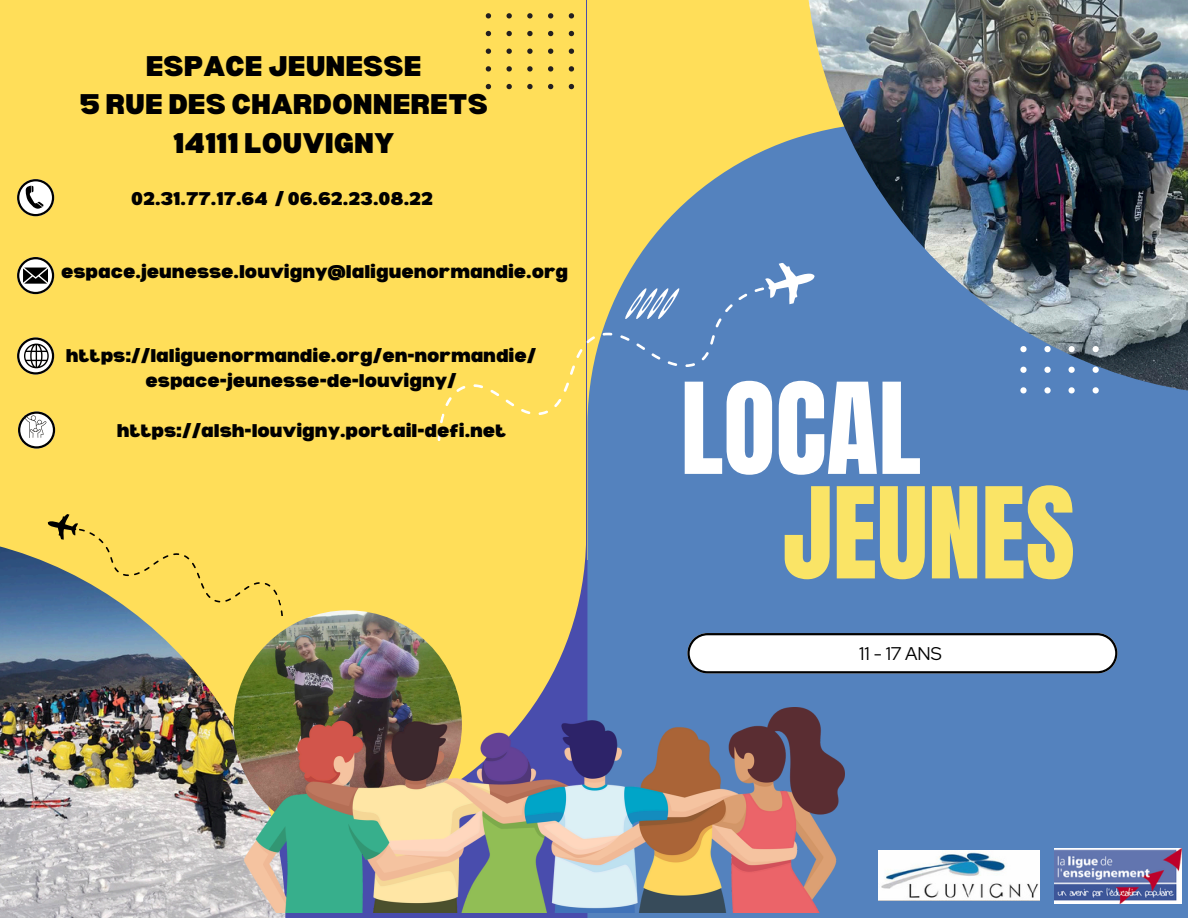
<style>
.page{position:relative;width:1188px;height:918px;background:#fff}
.page>*{position:absolute;margin:0;border:0;box-sizing:border-box;transform-origin:0 0}
.t1{font:107.4px "Anton";color:#fae466}
.t2{font:107.4px "Anton";color:#fff}
.t3{font:900 27.9px/38.4px "Bernoru";color:#000;text-align:center}
.t4{font:18.3px "Red Hat Display";color:#000}
.t5{font:900 18px/24.8px "Bernoru";color:#000;text-align:center}
</style>
<div class="page">
<div style="left:587px;top:0;width:601px;height:560px;background:#ffde59"></div>
<div style="left:587px;top:135px;width:601px;height:783px;background:#5482be"></div>
<div style="left:0;top:0;width:586px;height:707px;background:#ffde59"></div>
<img style="left:0;top:533px;width:285px;height:385px">
<img style="left:805px;top:0;width:383px;height:396px">
<svg style="left:776px;top:259px;width:40px;height:50px;background:#83a4cf"></svg>
<svg style="left:435px;top:209px;width:341px;height:309px;background:#abb18b"></svg>
<svg style="left:687px;top:633px;width:430px;height:40px"></svg>
<svg style="left:17px;top:179px;width:37px;height:37px"></svg>
<svg style="left:17px;top:257px;width:37px;height:37px"></svg>
<svg style="left:17px;top:337px;width:37px;height:38px"></svg>
<svg style="left:47px;top:475px;width:238px;height:194px;background:#dcc865"></svg>
<img style="left:234px;top:610px;width:228px;height:229px;border-radius:50%">
<svg style="left:486px;top:13px;width:5px;height:6px"></svg>
<svg style="left:507px;top:13px;width:5px;height:6px"></svg>
<svg style="left:527px;top:13px;width:6px;height:6px"></svg>
<svg style="left:548px;top:13px;width:5px;height:6px"></svg>
<svg style="left:569px;top:13px;width:5px;height:6px"></svg>
<svg style="left:486px;top:31px;width:5px;height:5px"></svg>
<svg style="left:507px;top:31px;width:5px;height:5px"></svg>
<svg style="left:527px;top:31px;width:6px;height:5px"></svg>
<svg style="left:548px;top:31px;width:5px;height:5px"></svg>
<svg style="left:569px;top:31px;width:5px;height:5px"></svg>
<svg style="left:486px;top:49px;width:5px;height:5px"></svg>
<svg style="left:507px;top:49px;width:5px;height:5px"></svg>
<svg style="left:527px;top:49px;width:6px;height:5px"></svg>
<svg style="left:548px;top:49px;width:5px;height:5px"></svg>
<svg style="left:569px;top:49px;width:5px;height:5px"></svg>
<svg style="left:486px;top:66px;width:5px;height:6px"></svg>
<svg style="left:507px;top:66px;width:5px;height:6px"></svg>
<svg style="left:527px;top:66px;width:6px;height:6px"></svg>
<svg style="left:548px;top:66px;width:5px;height:6px"></svg>
<svg style="left:569px;top:66px;width:5px;height:6px"></svg>
<svg style="left:486px;top:84px;width:5px;height:5px"></svg>
<svg style="left:507px;top:84px;width:5px;height:5px"></svg>
<svg style="left:527px;top:84px;width:6px;height:5px"></svg>
<svg style="left:548px;top:84px;width:5px;height:5px"></svg>
<svg style="left:569px;top:84px;width:5px;height:5px"></svg>
<svg style="left:1020px;top:346px;width:7px;height:6px"></svg>
<svg style="left:1044px;top:346px;width:7px;height:6px"></svg>
<svg style="left:1069px;top:346px;width:6px;height:6px"></svg>
<svg style="left:1093px;top:346px;width:6px;height:6px"></svg>
<svg style="left:1020px;top:367px;width:7px;height:6px"></svg>
<svg style="left:1044px;top:367px;width:7px;height:6px"></svg>
<svg style="left:1069px;top:367px;width:6px;height:6px"></svg>
<svg style="left:1093px;top:367px;width:6px;height:6px"></svg>
<svg style="left:1020px;top:387px;width:7px;height:6px"></svg>
<svg style="left:1044px;top:387px;width:7px;height:6px"></svg>
<svg style="left:1069px;top:387px;width:6px;height:6px"></svg>
<svg style="left:1093px;top:387px;width:6px;height:6px"></svg>
<svg style="left:624px;top:288px;width:56px;height:31px;background:#81a3cf"></svg>
<img style="left:245px;top:707px;width:599px;height:205px">
<img style="left:1054px;top:848px;width:127px;height:56px">
<img style="left:879px;top:851px;width:161px;height:49px">
<svg style="left:18px;top:411px;width:37px;height:38px"></svg>
<p class="t3" style="left:80px;top:46px;width:410px">ESPACE JEUNESSE<br>5 RUE DES CHARDONNERETS<br>14111 LOUVIGNY</p>
<p class="t5" style="left:131px;top:185px;width:303px">02.31.77.17.64 / 06.62.23.08.22</p>
<p class="t5" style="left:61px;top:259px;width:509px">espace.jeunesse.louvigny@laliguenormandie.org</p>
<h1 class="t5" style="left:66px;top:343px;width:472px">https://laliguenormandie.org/en-normandie/ espace-jeunesse-de-louvigny/</h1>
<p class="t5" style="left:117px;top:418px;width:391px">https://alsh-louvigny.portail-defi.net</p>
<p class="t2" style="left:681px;top:352px;width:242px">LOCAL</p>
<p class="t1" style="left:783px;top:456px;width:294px">JEUNES</p>
<p class="t4" style="left:859px;top:641px;width:84px">11 - 17 ANS</p>
</div>
